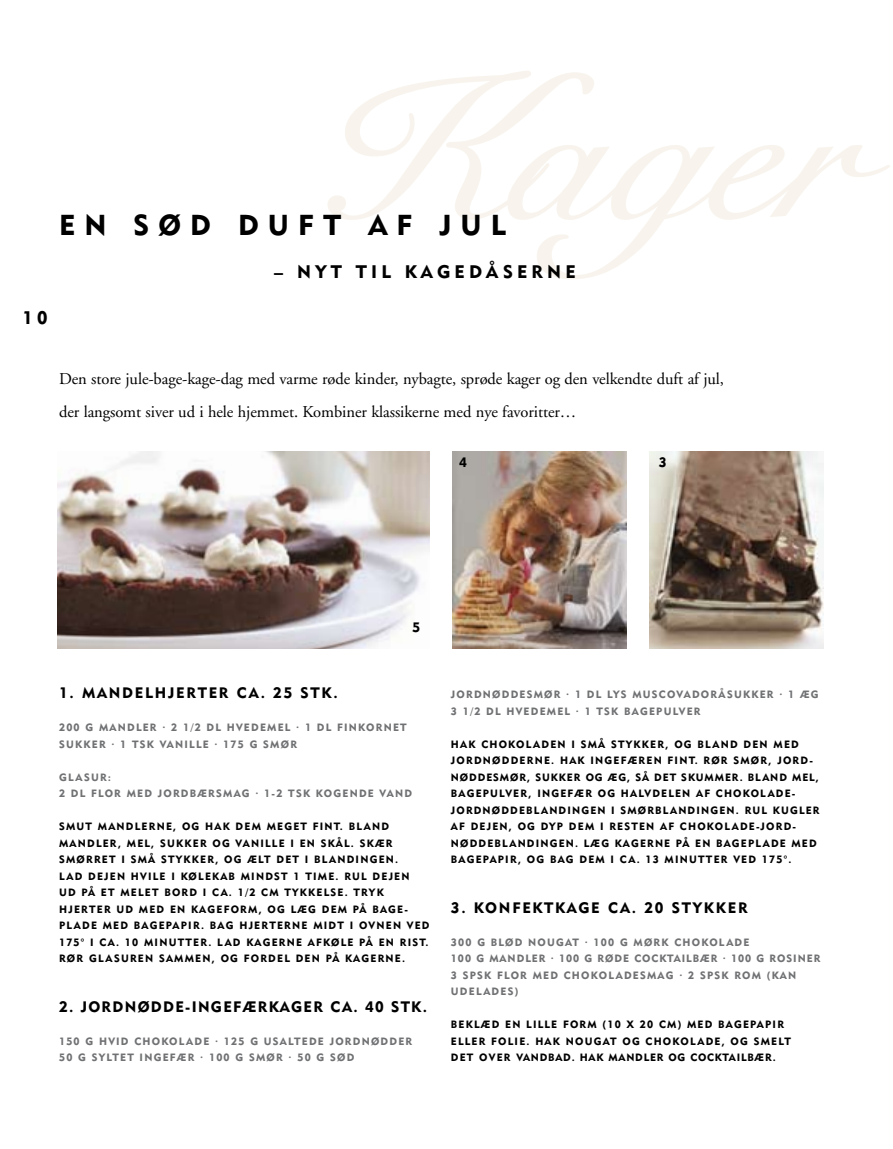
<style>
.page{position:relative;width:893px;height:1149px;background:#fff}
.page>*{position:absolute;margin:0;border:0;box-sizing:border-box;transform-origin:0 0}
.t1{font:28.5px "Geometric 415 BT Black A";letter-spacing:.32em;color:#000}
.t2{font:18px "Geometric 415 BT Black A";letter-spacing:.23em;color:#000}
.t3{font:16.5px/33px "Adobe Garamond";letter-spacing:-.005em;color:#000}
.t4{font:15px "Geometric 415 BT Black A";letter-spacing:.115em;color:#000}
.t5{font:15px "Geometric 415 BT Black A";letter-spacing:.085em;color:#000}
.t6{font:13.5px "Geometric 415 BT Black A";color:#000}
.t7{font:10.5px/16.5px "Geometric 415 BT Black A";letter-spacing:.115em;color:#000}
.t8{font:10.5px/16.5px "Geometric 415 BT Black A";letter-spacing:.115em;color:#707173}
</style>
<div class="page">
<img style="left:58px;top:451px;width:372px;height:197px">
<img style="left:453px;top:451px;width:174px;height:197px">
<img style="left:649px;top:451px;width:174px;height:197px">
<h2 class="t2" style="left:23px;top:306px;width:27px">10</h2>
<h1 class="t1" style="left:59px;top:207px;width:448px">EN SØD DUFT AF JUL</h1>
<h2 class="t2" style="left:274px;top:261px;width:303px">– NYT TIL KAGEDÅSERNE</h2>
<h3 class="t3" style="left:59px;top:363px;width:666px">Den store jule-bage-kage-dag med varme røde kinder, nybagte, sprøde kager og den velkendte duft af jul, der langsomt siver ud i hele hjemmet. Kombiner klassikerne med nye favoritter…</h3>
<p class="t6" style="left:459px;top:454px;width:9px">4</p>
<p class="t6" style="left:659px;top:454px;width:9px">3</p>
<p class="t6" style="left:413px;top:618px;width:9px">5</p>
<h3 class="t4" style="left:59px;top:683px;width:280px">1. MANDELHJERTER CA. 25 STK.</h3>
<p class="t8" style="left:59px;top:718px;width:349px">200 G MANDLER · 2 1/2 DL HVEDEMEL · 1 DL FINKORNET<br>SUKKER · 1 TSK VANILLE · 175 G SMØR</p>
<p class="t8" style="left:59px;top:768px;width:354px">GLASUR:<br>2 DL FLOR MED JORDBÆRSMAG · 1-2 TSK KOGENDE VAND</p>
<p class="t7" style="left:59px;top:817px;width:372px">SMUT MANDLERNE, OG HAK DEM MEGET FINT. BLAND MANDLER, MEL, SUKKER OG VANILLE I EN SKÅL. SKÆR SMØRRET I SMÅ STYKKER, OG ÆLT DET I BLANDINGEN.<br>LAD DEJEN HVILE I KØLEKAB MINDST 1 TIME. RUL DEJEN<br>UD PÅ ET MELET BORD I CA. 1/2 CM TYKKELSE. TRYK HJERTER UD MED EN KAGEFORM, OG LÆG DEM PÅ BAGE-PLADE MED BAGEPAPIR. BAG HJERTERNE MIDT I OVNEN VED 175° I CA. 10 MINUTTER. LAD KAGERNE AFKØLE PÅ EN RIST.<br>RØR GLASUREN SAMMEN, OG FORDEL DEN PÅ KAGERNE.</p>
<h3 class="t5" style="left:59px;top:997px;width:370px">2. JORDNØDDE-INGEFÆRKAGER CA. 40 STK.</h3>
<p class="t8" style="left:59px;top:1032px;width:355px">150 G HVID CHOKOLADE · 125 G USALTEDE JORDNØDDER<br>50 G SYLTET INGEFÆR · 100 G SMØR · 50 G SØD</p>
<p class="t8" style="left:451px;top:685px;width:369px">JORDNØDDESMØR · 1 DL LYS MUSCOVADORÅSUKKER · 1 ÆG<br>3 1/2 DL HVEDEMEL · 1 TSK BAGEPULVER</p>
<p class="t7" style="left:451px;top:735px;width:370px">HAK CHOKOLADEN I SMÅ STYKKER, OG BLAND DEN MED JORDNØDDERNE. HAK INGEFÆREN FINT. RØR SMØR, JORD-NØDDESMØR, SUKKER OG ÆG, SÅ DET SKUMMER. BLAND MEL, BAGEPULVER, INGEFÆR OG HALVDELEN AF CHOKOLADE-JORDNØDDEBLANDINGEN I SMØRBLANDINGEN. RUL KUGLER AF DEJEN, OG DYP DEM I RESTEN AF CHOKOLADE-JORD-NØDDEBLANDINGEN. LÆG KAGERNE PÅ EN BAGEPLADE MED BAGEPAPIR, OG BAG DEM I CA. 13 MINUTTER VED 175°.</p>
<h3 class="t4" style="left:451px;top:898px;width:298px">3. KONFEKTKAGE CA. 20 STYKKER</h3>
<p class="t8" style="left:451px;top:933px;width:371px">300 G BLØD NOUGAT · 100 G MØRK CHOKOLADE<br>100 G MANDLER · 100 G RØDE COCKTAILBÆR · 100 G ROSINER 3 SPSK FLOR MED CHOKOLADESMAG · 2 SPSK ROM (KAN UDELADES)</p>
<p class="t7" style="left:451px;top:1015px;width:341px">BEKLÆD EN LILLE FORM (10 X 20 CM) MED BAGEPAPIR<br>ELLER FOLIE. HAK NOUGAT OG CHOKOLADE, OG SMELT<br>DET OVER VANDBAD. HAK MANDLER OG COCKTAILBÆR.</p>
</div>
